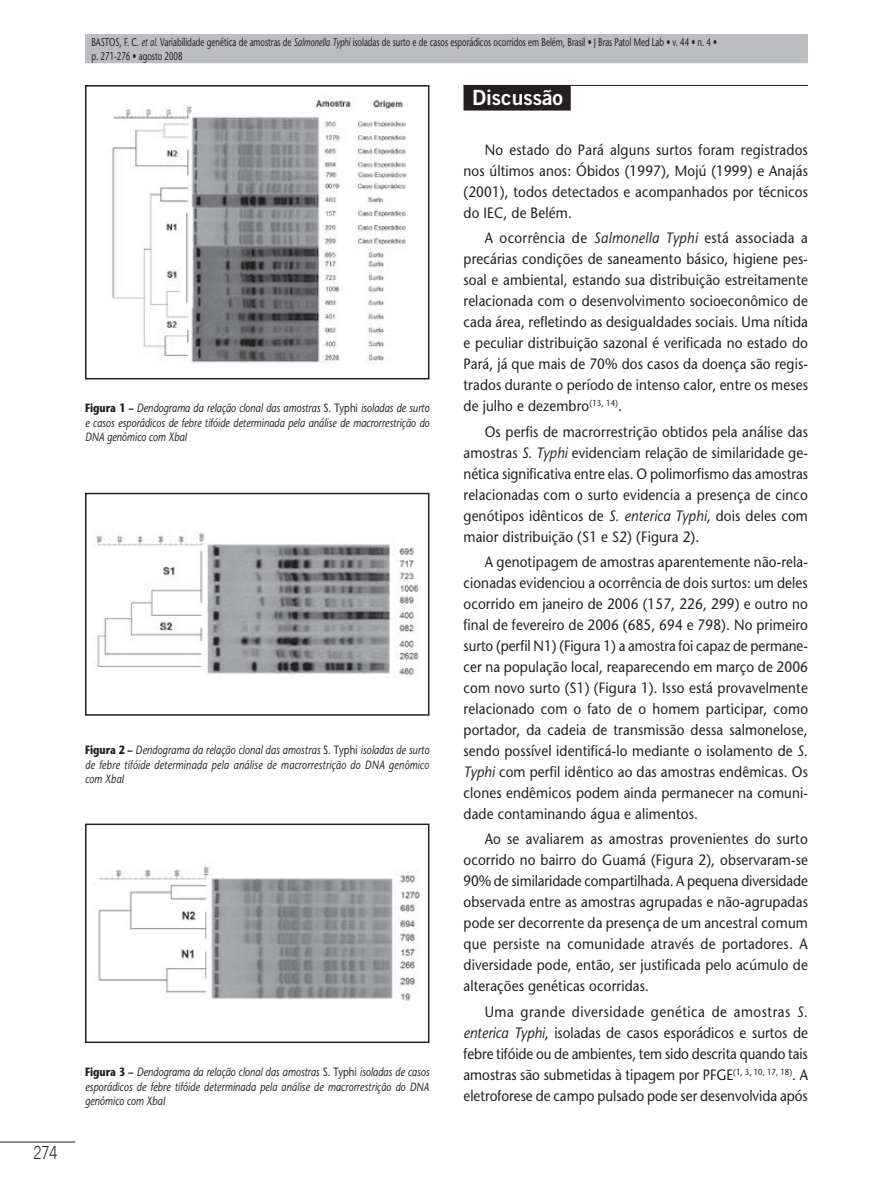
<style>
.page{position:relative;width:893px;height:1191px;background:#fff}
.page>*{position:absolute;margin:0;border:0;box-sizing:border-box;transform-origin:0 0}
.t1{font:21px "Trade Gothic LT Std Bd 2";color:#fff}
.t2{font:300 18px "Trade Gothic LT Std";color:#231f20;scale:.8 1}
.t3{font:500 15px/21px "Stone Sans Std";letter-spacing:.01em;color:#231f20;text-align:justify;scale:.9 1}
.t4{font:italic 500 12px/14.4px "Stone Sans Std";letter-spacing:.005em;color:#231f20;text-align:justify;scale:.8 1}
.t5{font:500 11.25px/13.5px "Stone Sans Std";color:#231f20;scale:.7 1}
.s1{font-style:italic}
.s2{font-weight:700;font-style:normal}
.s3{font-style:normal}
</style>
<div class="page">
<div style="left:86px;top:35px;width:721px;height:27px;background:#bcbdc0"></div>
<div style="left:85px;top:34px;width:723px;height:29px;border:2px solid #bcbdc0"></div>
<hr style="left:0;top:1141px;width:75px;height:1px;background:#231f20">
<div style="left:464px;top:86px;width:106px;height:24px;background:#231f20"></div>
<div style="left:463px;top:85px;width:108px;height:26px;border:2px solid #231f20"></div>
<hr style="left:463px;top:85px;width:345px;height:1px;background:#231f20">
<img style="left:112px;top:96px;width:296px;height:267px">
<img style="left:96px;top:530px;width:325px;height:147px">
<img style="left:98px;top:866px;width:322px;height:135px">
<div style="left:85px;top:85px;width:344px;height:294px;border:2px solid #231f20"></div>
<div style="left:85px;top:493px;width:344px;height:222px;border:2px solid #231f20"></div>
<div style="left:85px;top:823px;width:344px;height:220px;border:2px solid #231f20"></div>
<p class="t2" style="left:33px;top:1141px;width:32px">274</p>
<p class="t5" style="left:91px;top:36px;width:895px">BASTOS, f. c . <span class="s1">et al.</span> Variabilidade genética de amostras de <span class="s1">Salmonella Typhi</span> isoladas de surto e de casos esporádicos ocorridos em Belém, Brasil • J Bras Patol Med Lab • v. 44 • n. 4 • p. 271-276 • agosto 2008</p>
<p class="t4" style="left:85px;top:401px;width:432px"><span class="s2">Figura 1 –</span> Dendograma da relação clonal das amostras <span class="s3">S. Typhi</span> isoladas de surto e casos esporádicos de febre tifóide determinada pela análise de macrorrestrição do DNA genômico com XbaI</p>
<p class="t4" style="left:85px;top:743px;width:432px"><span class="s2">Figura 2 –</span> Dendograma da relação clonal das amostras <span class="s3">S. Typhi</span> isoladas de surto de febre tifóide determinada pela análise de macrorrestrição do DNA genômico com XbaI</p>
<p class="t4" style="left:85px;top:1064px;width:432px"><span class="s2">Figura 3 –</span> Dendograma da relação clonal das amostras <span class="s3">S. Typhi</span> isoladas de casos esporádicos de febre tifóide determinada pela análise de macrorrestrição do DNA genômico com XbaI</p>
<h1 class="t1" style="left:472px;top:85px;width:92px">Discussão</h1>
<p class="t3" style="left:463px;top:139px;width:384px;text-indent:21px">No estado do Pará alguns surtos foram registrados nos últimos anos: Óbidos (1997), Mojú (1999) e Anajás (2001), todos detectados e acompanhados por técnicos do IEC, de Belém.</p>
<p class="t3" style="left:463px;top:228px;width:384px;text-indent:21px">A ocorrência de <span class="s1">Salmonella Typhi</span> está associada a precárias condições de saneamento básico, higiene pes&shy;soal e ambiental, estando sua distribuição estreitamente relacionada com o desenvolvimento socioeconômico de cada área, refletindo as desigualdades sociais. Uma nítida e peculiar distribuição sazonal é verificada no estado do Pará, já que mais de 70% dos casos da doença são regis&shy;trados durante o período de intenso calor, entre os meses de julho e dezembro<sup>(13,</sup> <sup>14)</sup>.</p>
<p class="t3" style="left:463px;top:421px;width:384px;text-indent:21px">Os perfis de macrorrestrição obtidos pela análise das amostras <span class="s1">S. Typhi</span> evidenciam relação de similaridade ge&shy;nética significativa entre elas. O polimorfismo das amostras relacionadas com o surto evidencia a presença de cinco genótipos idênticos de <span class="s1">S. enterica Typhi</span>, dois deles com maior distribuição (S1 e S2) (Figura 2).</p>
<p class="t3" style="left:463px;top:551px;width:384px;text-indent:21px">A genotipagem de amostras aparentemente não-rela&shy;cionadas evidenciou a ocorrência de dois surtos: um deles ocorrido em janeiro de 2006 (157, 226, 299) e outro no final de fevereiro de 2006 (685, 694 e 798). No primeiro surto (perfil N1) (Figura 1) a amostra foi capaz de permane&shy;cer na população local, reaparecendo em março de 2006 com novo surto (S1) (Figura 1). Isso está provavelmente relacionado com o fato de o homem participar, como portador, da cadeia de transmissão dessa salmonelose, sendo possível identificá-lo mediante o isolamento de <span class="s1">S.<br>Typhi</span> com perfil idêntico ao das amostras endêmicas. Os clones endêmicos podem ainda permanecer na comuni&shy;dade contaminando água e alimentos.</p>
<p class="t3" style="left:463px;top:828px;width:384px;text-indent:21px">Ao se avaliarem as amostras provenientes do surto ocorrido no bairro do Guamá (Figura 2), observaram-se 90% de similaridade compartilhada. A pequena diversidade observada entre as amostras agrupadas e não-agrupadas pode ser decorrente da presença de um ancestral comum que persiste na comunidade através de portadores. A diversidade pode, então, ser justificada pelo acúmulo de alterações genéticas ocorridas.</p>
<p class="t3" style="left:463px;top:1001px;width:384px;text-indent:21px">Uma grande diversidade genética de amostras <span class="s1">S. enterica Typhi</span>, isoladas de casos esporádicos e surtos de febre tifóide ou de ambientes, tem sido descrita quando tais amostras são submetidas à tipagem por PFGE<sup>(1,</sup> <sup>3,</sup> <sup>10,</sup> <sup>17,</sup> <sup>18)</sup>. A eletroforese de campo pulsado pode ser desenvolvida após</p>
</div>
